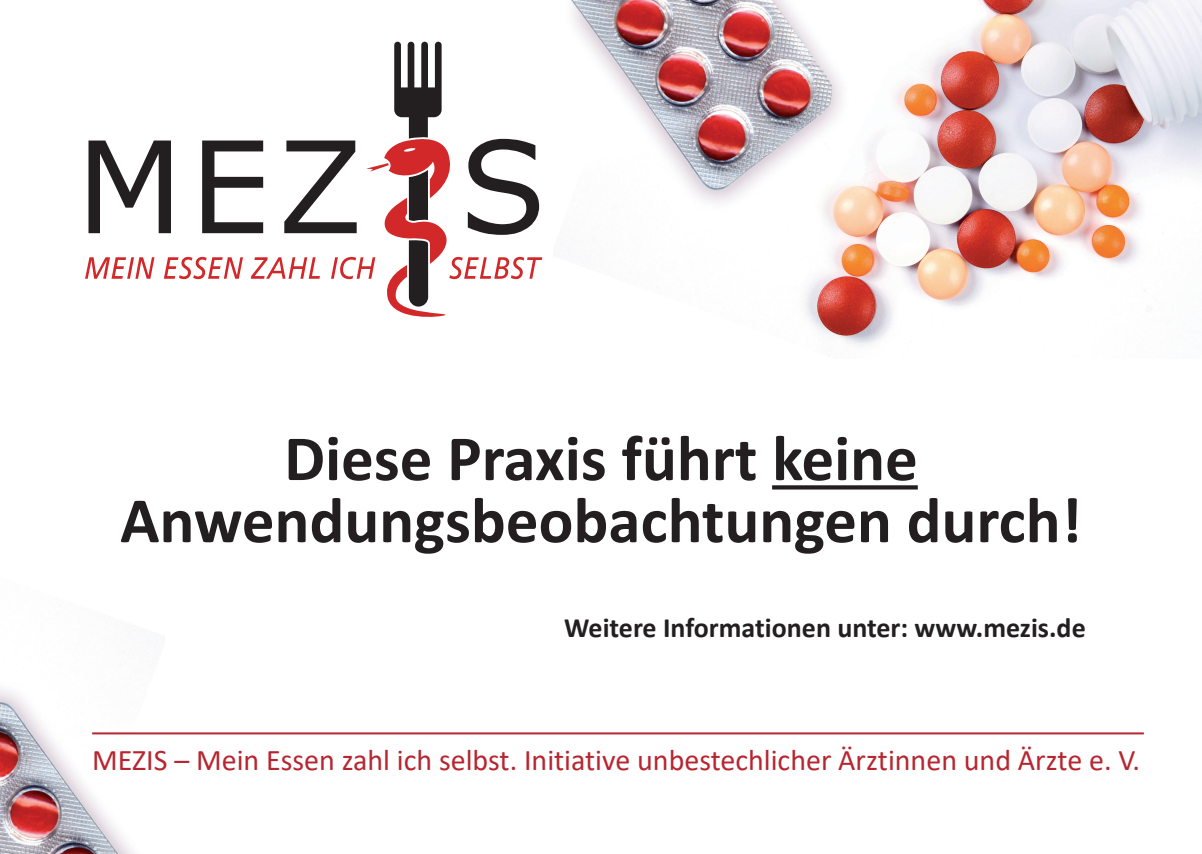
<style>
.page{position:relative;width:1202px;height:854px;background:#fff}
.page>*{position:absolute;margin:0;border:0;box-sizing:border-box;transform-origin:0 0}
.t1{font:700 65px/62px "Calibri";color:#231f20;text-align:center}
.t2{font:30px "Calibri";color:#b72630}
.t3{font:700 28px "Calibri";color:#231f20}
</style>
<div class="page">
<img style="left:571px;top:0;width:631px;height:356px">
<img style="left:0;top:605px;width:164px;height:248px">
<svg style="left:85px;top:42px;width:457px;height:275px"></svg>
<svg style="left:772px;top:485px;width:146px;height:4px"></svg>
<hr style="left:92px;top:732px;width:1052px;height:2px;background:#b72630">
<h1 class="t1" style="left:120px;top:426px;width:963px">Diese Praxis führt keine<br>Anwendungsbeobachtungen durch!</h1>
<p class="t3" style="left:564px;top:607px;width:523px">Weitere Informationen unter: www.mezis.de</p>
<p class="t2" style="left:92px;top:739px;width:1049px">MEZIS – Mein Essen zahl ich selbst. Initiative unbestechlicher Ärztinnen und Ärzte e. V.</p>
</div>
